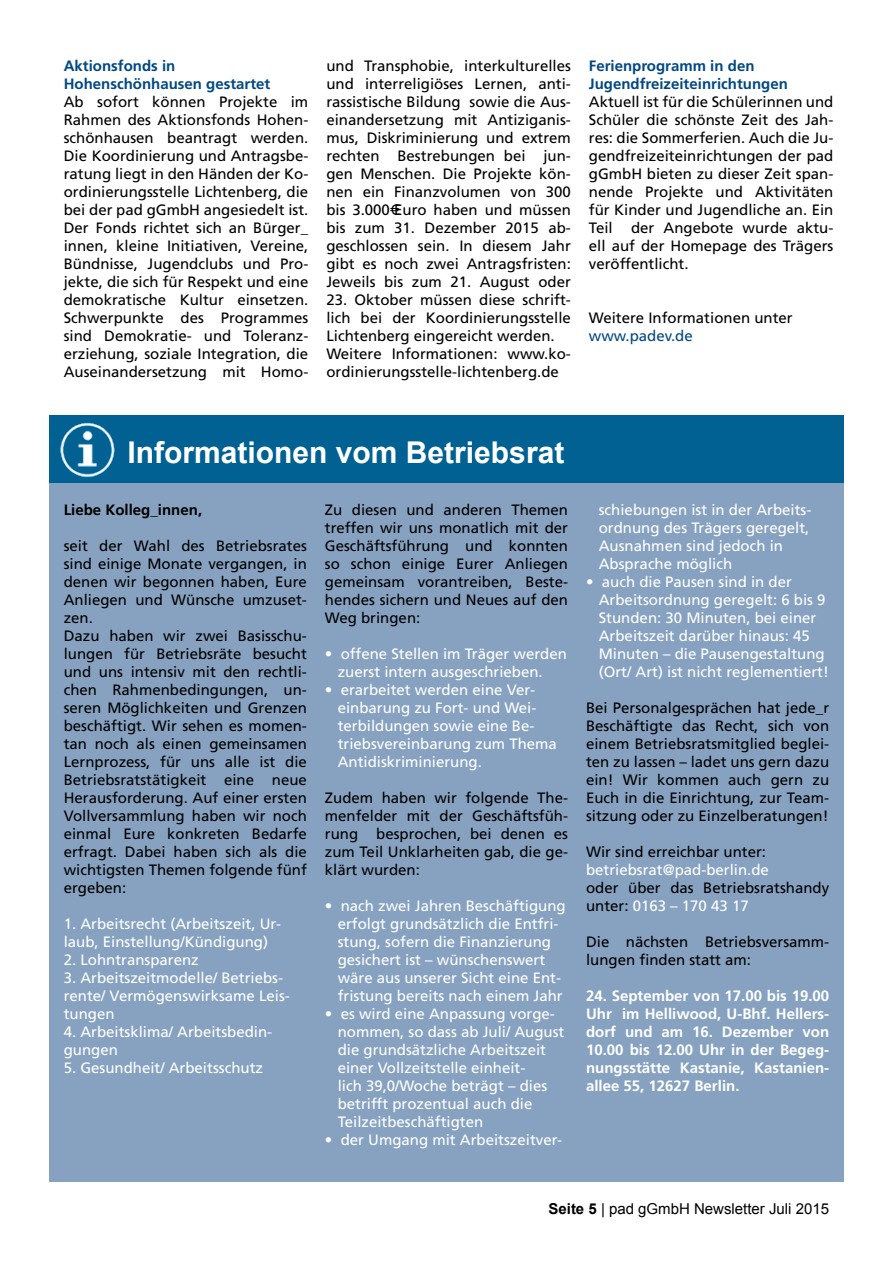
<style>
.page{position:relative;width:893px;height:1263px;background:#fff}
.page>*{position:absolute;margin:0;border:0;box-sizing:border-box;transform-origin:0 0}
.t1{font:700 30px "Arial";color:#fff}
.t2{font:15px/18px "Frutiger";color:#000;text-align:justify}
.t3{font:15px/18px "Frutiger";color:#fff}
.t4{font:700 15px/18px "Frutiger";color:#fff;text-align:justify}
.t5{font:700 15px/18px "Frutiger";color:#004883}
.t6{font:15px "Arial";color:#000}
.t7{font:700 15px "Frutiger";color:#000}
.t8{font:15px "Frutiger";color:#004883}
.s1{color:#fff}
.s2{font-weight:700}
</style>
<div class="page">
<div style="left:49px;top:427px;width:794px;height:755px;background:#87a2c0"></div>
<div style="left:49px;top:416px;width:794px;height:67px;background:#006192"></div>
<img style="left:60px;top:423px;width:55px;height:55px">
<p class="t5" style="left:64px;top:57px;width:208px">Aktionsfonds in<br>Hohenschönhausen gestartet</p>
<p class="t2" style="left:64px;top:93px;width:246px">Ab sofort können Projekte im Rahmen des Aktionsfonds Hohen&shy;schönhausen beantragt werden.<br>Die Koordinierung und Antragsbe&shy;ratung liegt in den Händen der Ko&shy;ordinierungsstelle Lichtenberg, die bei der pad gGmbH angesiedelt ist.<br>Der Fonds richtet sich an Bürger_ innen, kleine Initiativen, Vereine, Bündnisse, Jugendclubs und Pro&shy;jekte, die sich für Respekt und eine demokratische Kultur einsetzen.<br>Schwerpunkte des Programmes sind Demokratie- und Toleranz&shy;erziehung, soziale Integration, die Auseinandersetzung mit Homo-</p>
<p class="t2" style="left:326px;top:57px;width:246px">und Transphobie, interkulturelles und interreligiöses Lernen, anti&shy;rassistische Bildung sowie die Aus&shy;einandersetzung mit Antiziganis&shy;mus, Diskriminierung und extrem rechten Bestrebungen bei jun&shy;gen Menschen. Die Projekte kön&shy;nen ein Finanzvolumen von 300 bis 3.000€Euro haben und müssen bis zum 31. Dezember 2015 ab&shy;geschlossen sein. In diesem Jahr gibt es noch zwei Antragsfristen:<br>Jeweils bis zum 21. August oder</p>
<p class="t2" style="left:326px;top:291px;width:246px;text-align:left">23. Oktober müssen diese schrift&shy;lich bei der Koordinierungsstelle Lichtenberg eingereicht werden.<br>Weitere Informationen: www.ko&shy;ordinierungsstelle-lichtenberg.de</p>
<p class="t5" style="left:589px;top:57px;width:200px">Ferienprogramm in den<br>Jugendfreizeiteinrichtungen</p>
<p class="t2" style="left:589px;top:93px;width:246px">Aktuell ist für die Schülerinnen und Schüler die schönste Zeit des Jah&shy;res: die Sommerferien. Auch die Ju&shy;gendfreizeiteinrichtungen der pad gGmbH bieten zu dieser Zeit span&shy;nende Projekte und Aktivitäten für Kinder und Jugendliche an. Ein Teil der Angebote wurde aktu&shy;ell auf der Homepage des Trägers veröffentlicht.</p>
<p class="t2" style="left:589px;top:309px;width:205px">Weitere Informationen unter</p>
<p class="t8" style="left:589px;top:327px;width:105px">www.padev.de</p>
<h1 class="t1" style="left:128px;top:432px;width:438px">Informationen vom Betriebsrat</h1>
<p class="t7" style="left:64px;top:500px;width:140px">Liebe Kolleg_innen,</p>
<p class="t2" style="left:64px;top:536px;width:245px;text-align:left">seit der Wahl des Betriebsrates sind einige Monate vergangen, in denen wir begonnen haben, Eure<br>Anliegen und Wünsche umzuset&shy;zen.<br>Dazu haben wir zwei Basisschu&shy;lungen für Betriebsräte besucht und uns intensiv mit den rechtli&shy;chen Rahmenbedingungen, un&shy;seren Möglichkeiten und Grenzen beschäftigt. Wir sehen es momen&shy;tan noch als einen gemeinsamen<br>Lernprozess, für uns alle ist die<br>Betriebsratstätigkeit eine neue<br>Herausforderung. Auf einer ersten<br>Vollversammlung haben wir noch einmal Eure konkreten Bedarfe erfragt. Dabei haben sich als die wichtigsten Themen folgende fünf ergeben:</p>
<p class="t3" style="left:64px;top:914px;width:219px">1. Arbeitsrecht (Arbeitszeit, Ur&shy;laub, Einstellung/Kündigung)</p>
<p class="t3" style="left:64px;top:950px;width:137px">2. Lohntransparenz</p>
<p class="t3" style="left:64px;top:968px;width:228px">3. Arbeitszeitmodelle/ Betriebs&shy;rente/ Vermögenswirksame Leis&shy;tungen</p>
<p class="t3" style="left:64px;top:1022px;width:210px">4. Arbeitsklima/ Arbeitsbedin&shy;gungen</p>
<p class="t3" style="left:64px;top:1058px;width:201px">5. Gesundheit/ Arbeitsschutz</p>
<p class="t2" style="left:325px;top:500px;width:245px">Zu diesen und anderen Themen treffen wir uns monatlich mit der Geschäftsführung und konnten so schon einige Eurer Anliegen gemeinsam vorantreiben, Beste&shy;hendes sichern und Neues auf den Weg bringen:</p>
<p class="t3" style="left:338px;top:644px;width:231px;text-indent:-13px">• offene Stellen im Träger werden zuerst intern ausgeschrieben.</p>
<p class="t3" style="left:338px;top:680px;width:221px;text-indent:-13px">• erarbeitet werden eine Ver&shy;einbarung zu Fort- und Wei&shy;terbildungen sowie eine Be&shy;triebsvereinbarung zum Thema<br>Antidiskriminierung.</p>
<p class="t2" style="left:325px;top:788px;width:245px">Zudem haben wir folgende The&shy;menfelder mit der Geschäftsfüh&shy;rung besprochen, bei denen es zum Teil Unklarheiten gab, die ge&shy;klärt wurden:</p>
<p class="t3" style="left:338px;top:896px;width:230px;text-indent:-13px">• nach zwei Jahren Beschäftigung erfolgt grundsätzlich die Entfri&shy;stung, sofern die Finanzierung gesichert ist – wünschenswert wäre aus unserer Sicht eine Ent&shy;fristung bereits nach einem Jahr</p>
<p class="t3" style="left:338px;top:1004px;width:228px;text-indent:-13px">• es wird eine Anpassung vorge&shy;nommen, so dass ab Juli/ August die grundsätzliche Arbeitszeit einer Vollzeitstelle einheit-<br>lich 39,0/Woche beträgt – dies betrifft prozentual auch die<br>Teilzeitbeschäftigten</p>
<p class="t3" style="left:325px;top:1130px;width:239px">• der Umgang mit Arbeitszeitver-</p>
<p class="t3" style="left:599px;top:500px;width:214px">schiebungen ist in der Arbeits&shy;ordnung des Trägers geregelt,<br>Ausnahmen sind jedoch in<br>Absprache möglich</p>
<p class="t3" style="left:599px;top:572px;width:232px;text-indent:-13px">• auch die Pausen sind in der<br>Arbeitsordnung geregelt: 6 bis 9<br>Stunden: 30 Minuten, bei einer<br>Arbeitszeit darüber hinaus: 45<br>Minuten – die Pausengestaltung (Ort/ Art) ist nicht reglementiert!</p>
<p class="t2" style="left:586px;top:698px;width:245px">Bei Personalgesprächen hat jede_r Beschäftigte das Recht, sich von einem Betriebsratsmitglied beglei&shy;ten zu lassen – ladet uns gern dazu ein! Wir kommen auch gern zu Euch in die Einrichtung, zur Team&shy;sitzung oder zu Einzelberatungen!</p>
<p class="t2" style="left:586px;top:842px;width:182px">Wir sind erreichbar unter:</p>
<p class="t3" style="left:586px;top:860px;width:184px">betriebsrat@pad-berlin.de</p>
<p class="t2" style="left:586px;top:878px;width:245px">oder über das Betriebsratshandy unter: <span class="s1">0163 – 170 43 17</span></p>
<p class="t2" style="left:586px;top:932px;width:245px">Die nächsten Betriebsversamm&shy;lungen finden statt am:</p>
<p class="t4" style="left:586px;top:986px;width:245px">24. September von 17.00 bis 19.00<br>Uhr im Helliwood, U-Bhf. Hellers&shy;dorf und am 16. Dezember von 10.00 bis 12.00 Uhr in der Begeg&shy;nungsstätte Kastanie, Kastanien&shy;allee 55, 12627 Berlin.</p>
<p class="t6" style="left:548px;top:1199px;width:282px"><span class="s2">Seite 5</span> | pad gGmbH Newsletter Juli 2015</p>
</div>
